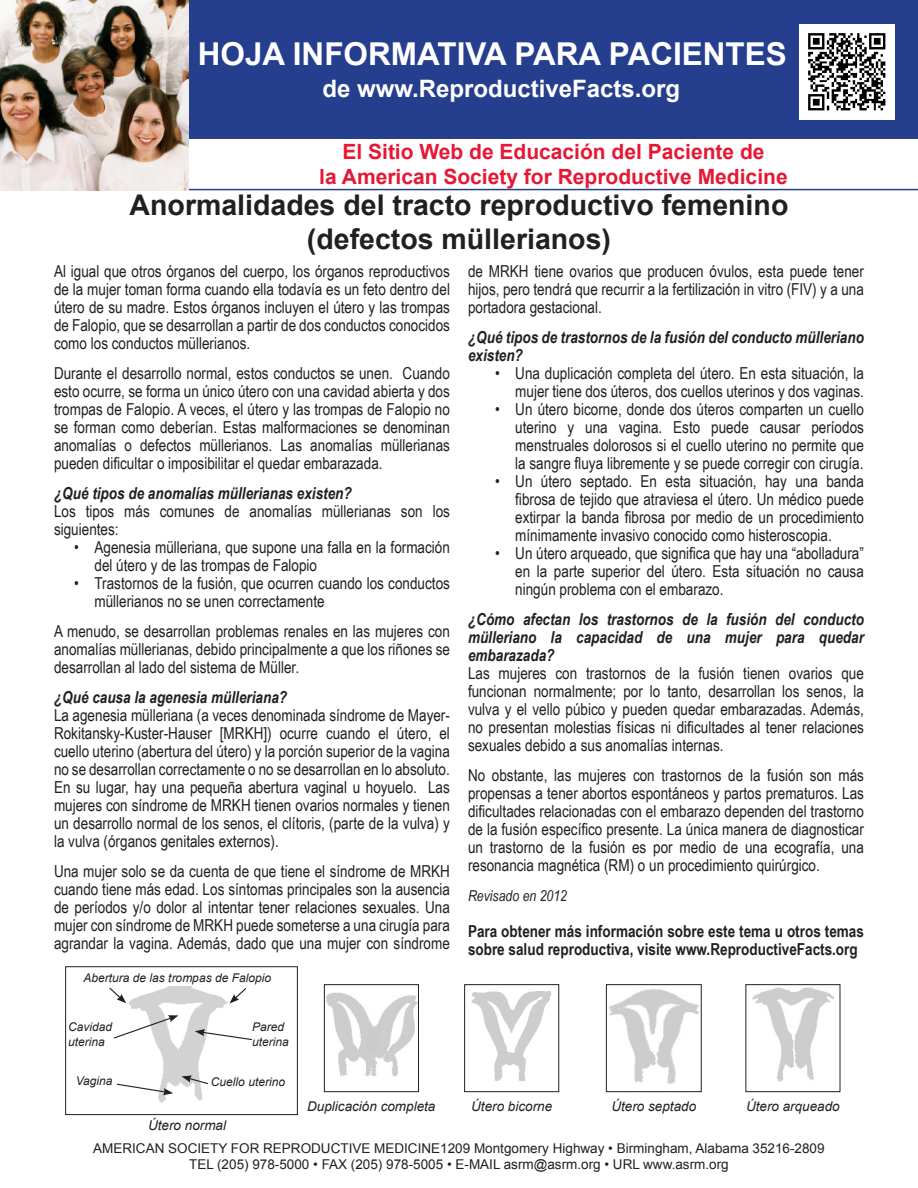
<style>
.page{position:relative;width:918px;height:1188px;background:#fff}
.page>*{position:absolute;margin:0;border:0;box-sizing:border-box;transform-origin:0 0}
.t1{font:700 31.5px "Arial";color:#fff}
.t2{font:700 28.5px "Arial";color:#231f20}
.t3{font:700 24px "Arial";color:#fff}
.t4{font:700 21px "Arial";color:#e51836}
.t5{font:16.5px/18px "Arial Narrow";color:#231f20;text-align:justify}
.t6{font:italic 700 16.5px/18px "Arial Narrow";color:#231f20}
.t7{font:700 16.5px/18px "Arial Narrow";color:#231f20}
.t8{font:italic 15px "Arial Narrow";color:#231f20}
.t9{font:13.5px "Arial";color:#231f20}
.t10{font:italic 13.5px "Arial";color:#231f20}
.t11{font:italic 12px/14.4px "Arial";color:#231f20}
</style>
<div class="page">
<div style="left:189px;top:0;width:729px;height:139px;background:#253f8e"></div>
<hr style="left:0;top:189px;width:918px;height:1px;background:#253f8e">
<img style="left:0;top:0;width:189px;height:191px">
<img style="left:800px;top:25px;width:94px;height:94px">
<img style="left:125px;top:987px;width:102px;height:116px">
<div style="left:65px;top:966px;width:233px;height:149px;border:1px solid #231f20"></div>
<img style="left:326px;top:992px;width:91px;height:85px">
<div style="left:324px;top:984px;width:95px;height:108px;border:1px solid #231f20"></div>
<img style="left:471px;top:991px;width:80px;height:90px">
<div style="left:464px;top:984px;width:95px;height:108px;border:1px solid #231f20"></div>
<img style="left:610px;top:988px;width:88px;height:96px">
<div style="left:606px;top:984px;width:96px;height:108px;border:1px solid #231f20"></div>
<img style="left:752px;top:987px;width:82px;height:95px">
<div style="left:746px;top:984px;width:94px;height:108px;border:1px solid #231f20"></div>
<svg style="left:113px;top:1015px;width:65px;height:24px"></svg>
<svg style="left:229px;top:988px;width:18px;height:16px"></svg>
<svg style="left:116px;top:1083px;width:57px;height:12px"></svg>
<svg style="left:182px;top:1075px;width:27px;height:10px"></svg>
<svg style="left:109px;top:987px;width:17px;height:16px"></svg>
<svg style="left:195px;top:1029px;width:57px;height:12px"></svg>
<p class="t1" style="left:198px;top:33px;width:591px">HOJA INFORMATIVA PARA PACIENTES</p>
<p class="t3" style="left:322px;top:72px;width:359px">de www.ReproductiveFacts.org</p>
<p class="t4" style="left:342px;top:138px;width:424px">El Sitio Web de Educación del Paciente de</p>
<p class="t4" style="left:319px;top:163px;width:470px">la American Society for Reproductive Medicine</p>
<p class="t2" style="left:130px;top:186px;width:660px">Anormalidades del tracto reproductivo femenino</p>
<p class="t2" style="left:307px;top:220px;width:306px">(defectos müllerianos)</p>
<p class="t5" style="left:54px;top:261px;width:398px">Al igual que otros órganos del cuerpo, los órganos reproductivos de la mujer toman forma cuando ella todavía es un feto dentro del útero de su madre. Estos órganos incluyen el útero y las trompas de Falopio, que se desarrollan a partir de dos conductos conocidos como los conductos müllerianos.</p>
<p class="t5" style="left:54px;top:363px;width:397px">Durante el desarrollo normal, estos conductos se unen. Cuando esto ocurre, se forma un único útero con una cavidad abierta y dos trompas de Falopio. A veces, el útero y las trompas de Falopio no se forman como deberían. Estas malformaciones se denominan anomalías o defectos müllerianos. Las anomalías müllerianas pueden dificultar o imposibilitar el quedar embarazada.</p>
<p class="t6" style="left:54px;top:483px;width:299px">¿Qué tipos de anomalías müllerianas existen?</p>
<p class="t5" style="left:54px;top:501px;width:397px">Los tipos más comunes de anomalías müllerianas son los siguientes:</p>
<p class="t5" style="left:94px;top:537px;width:357px;text-indent:-20px">• Agenesia mülleriana, que supone una falla en la formación del útero y de las trompas de Falopio</p>
<p class="t5" style="left:94px;top:573px;width:357px;text-indent:-20px">• Trastornos de la fusión, que ocurren cuando los conductos müllerianos no se unen correctamente</p>
<p class="t5" style="left:54px;top:621px;width:397px">A menudo, se desarrollan problemas renales en las mujeres con anomalías müllerianas, debido principalmente a que los riñones se desarrollan al lado del sistema de Müller.</p>
<p class="t6" style="left:54px;top:687px;width:235px">¿Qué causa la agenesia mülleriana?</p>
<p class="t5" style="left:54px;top:705px;width:398px">La agenesia mülleriana (a veces denominada síndrome de Mayer-Rokitansky-Kuster-Hauser [MRKH]) ocurre cuando el útero, el cuello uterino (abertura del útero) y la porción superior de la vagina no se desarrollan correctamente o no se desarrollan en lo absoluto.<br>En su lugar, hay una pequeña abertura vaginal u hoyuelo. Las mujeres con síndrome de MRKH tienen ovarios normales y tienen un desarrollo normal de los senos, el clítoris, (parte de la vulva) y la vulva (órganos genitales externos).</p>
<p class="t5" style="left:54px;top:861px;width:398px">Una mujer solo se da cuenta de que tiene el síndrome de MRKH cuando tiene más edad. Los síntomas principales son la ausencia de períodos y/o dolor al intentar tener relaciones sexuales. Una mujer con síndrome de MRKH puede someterse a una cirugía para agrandar la vagina. Además, dado que una mujer con síndrome</p>
<p class="t5" style="left:468px;top:261px;width:398px">de MRKH tiene ovarios que producen óvulos, esta puede tener hijos, pero tendrá que recurrir a la fertilización in vitro (FIV) y a una portadora gestacional.</p>
<p class="t6" style="left:468px;top:327px;width:397px">¿Qué tipos de trastornos de la fusión del conducto mülleriano existen?</p>
<p class="t5" style="left:495px;top:363px;width:370px;text-align:right">• Una duplicación completa del útero. En esta situación, la mujer tiene dos úteros, dos cuellos uterinos y dos vaginas.</p>
<p class="t5" style="left:515px;top:399px;width:350px;text-indent:-20px">• Un útero bicorne, donde dos úteros comparten un cuello uterino y una vagina. Esto puede causar períodos menstruales dolorosos si el cuello uterino no permite que la sangre fluya libremente y se puede corregir con cirugía.</p>
<p class="t5" style="left:515px;top:471px;width:350px;text-indent:-20px">• Un útero septado. En esta situación, hay una banda fibrosa de tejido que atraviesa el útero. Un médico puede extirpar la banda fibrosa por medio de un procedimiento mínimamente invasivo conocido como histeroscopia.</p>
<p class="t5" style="left:515px;top:543px;width:350px;text-indent:-20px">• Un útero arqueado, que significa que hay una “abolladura” en la parte superior del útero. Esta situación no causa ningún problema con el embarazo.</p>
<p class="t6" style="left:468px;top:609px;width:397px;text-align:justify">¿Cómo afectan los trastornos de la fusión del conducto mülleriano la capacidad de una mujer para quedar embarazada?</p>
<p class="t5" style="left:468px;top:663px;width:397px">Las mujeres con trastornos de la fusión tienen ovarios que funcionan normalmente; por lo tanto, desarrollan los senos, la vulva y el vello púbico y pueden quedar embarazadas. Además, no presentan molestias físicas ni dificultades al tener relaciones sexuales debido a sus anomalías internas.</p>
<p class="t5" style="left:468px;top:765px;width:397px">No obstante, las mujeres con trastornos de la fusión son más propensas a tener abortos espontáneos y partos prematuros. Las dificultades relacionadas con el embarazo dependen del trastorno de la fusión específico presente. La única manera de diagnosticar un trastorno de la fusión es por medio de una ecografía, una resonancia magnética (RM) o un procedimiento quirúrgico.</p>
<p class="t8" style="left:468px;top:885px;width:101px">Revisado en 2012</p>
<p class="t7" style="left:468px;top:921px;width:397px">Para obtener más información sobre este tema u otros temas sobre salud reproductiva, visite www.ReproductiveFacts.org</p>
<p class="t11" style="left:84px;top:971px;width:189px">Abertura de las trompas de Falopio</p>
<p class="t11" style="left:68px;top:1020px;width:46px">Cavidad uterina</p>
<p class="t11" style="left:76px;top:1074px;width:38px">Vagina</p>
<p class="t11" style="left:252px;top:1020px;width:38px">Pared uterina</p>
<p class="t11" style="left:211px;top:1075px;width:76px">Cuello uterino</p>
<p class="t10" style="left:148px;top:1117px;width:80px">Útero normal</p>
<p class="t10" style="left:307px;top:1098px;width:130px">Duplicación completa</p>
<p class="t10" style="left:471px;top:1098px;width:83px">Útero bicorne</p>
<p class="t10" style="left:611px;top:1098px;width:86px">Útero septado</p>
<p class="t10" style="left:746px;top:1098px;width:95px">Útero arqueado</p>
<p class="t9" style="left:93px;top:1139px;width:733px">AMERICAN SOCIETY FOR REPRODUCTIVE MEDICINE1209 Montgomery Highway • Birmingham, Alabama 35216-2809</p>
<p class="t9" style="left:189px;top:1156px;width:541px">TEL (205) 978-5000 • FAX (205) 978-5005 • E-MAIL asrm@asrm.org • URL www.asrm.org</p>
</div>
